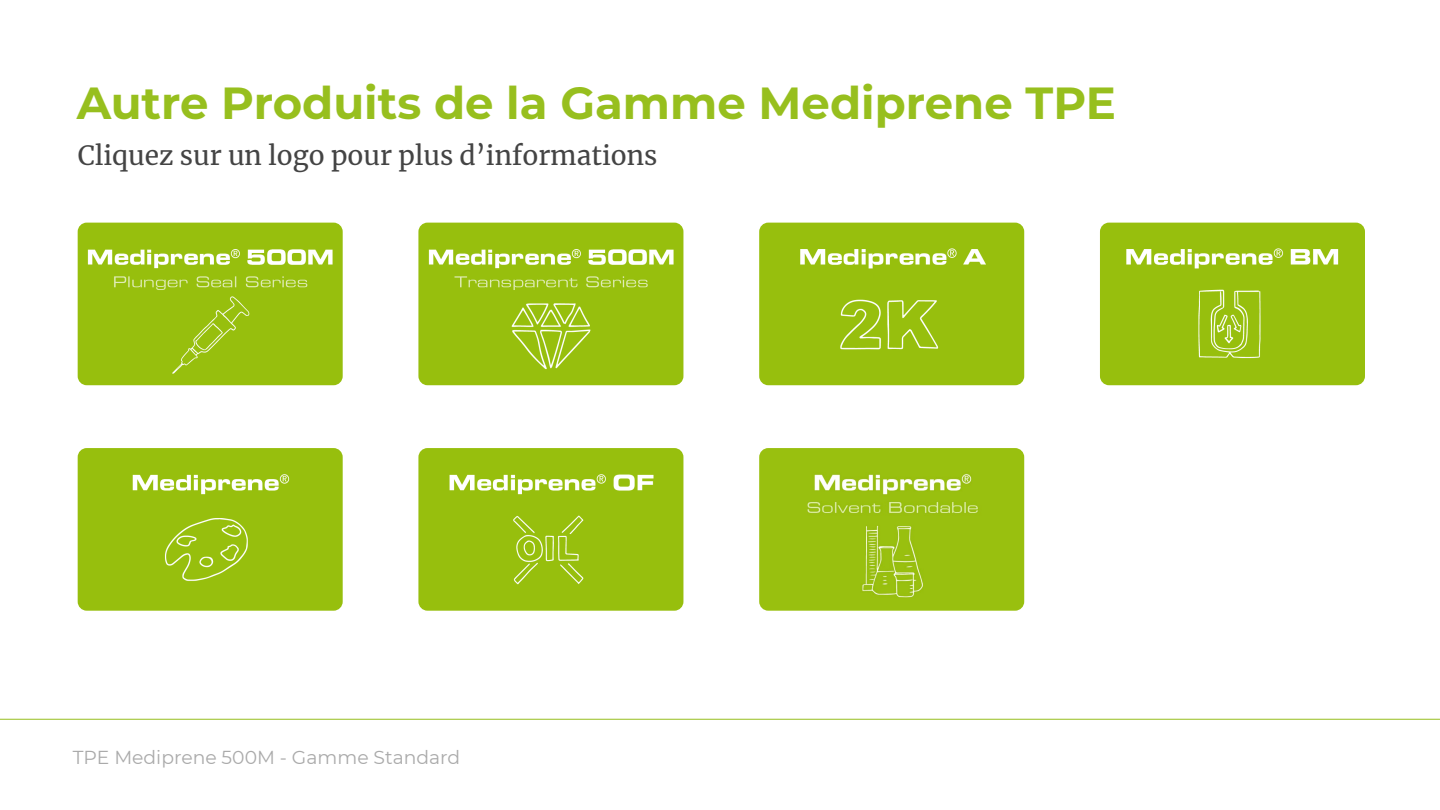
<style>
.page{position:relative;width:1440px;height:810px;background:#fff}
.page>*{position:absolute;margin:0;border:0;box-sizing:border-box;transform-origin:0 0}
.t1{font:700 45px "Montserrat";color:#97bf1e}
.t2{font:26.25px "Merriweather";color:#444}
.t3{font:18.75px "Montserrat";color:#aaa}
</style>
<div class="page">
<img style="left:78px;top:223px;width:265px;height:162px">
<img style="left:418px;top:223px;width:265px;height:162px">
<img style="left:759px;top:223px;width:265px;height:162px">
<img style="left:1100px;top:223px;width:265px;height:162px">
<img style="left:78px;top:448px;width:265px;height:163px">
<img style="left:418px;top:448px;width:265px;height:163px">
<img style="left:759px;top:448px;width:265px;height:163px">
<hr style="left:0;top:719px;width:1440px;height:1px;background:#97bf1e">
<h1 class="t1" style="left:77px;top:71px;width:1041px">Autre Produits de la Gamme Mediprene TPE</h1>
<p class="t2" style="left:78px;top:137px;width:581px">Cliquez sur un logo pour plus d’informations</p>
<p class="t3" style="left:73px;top:745px;width:389px">TPE Mediprene 500M - Gamme Standard</p>
</div>
